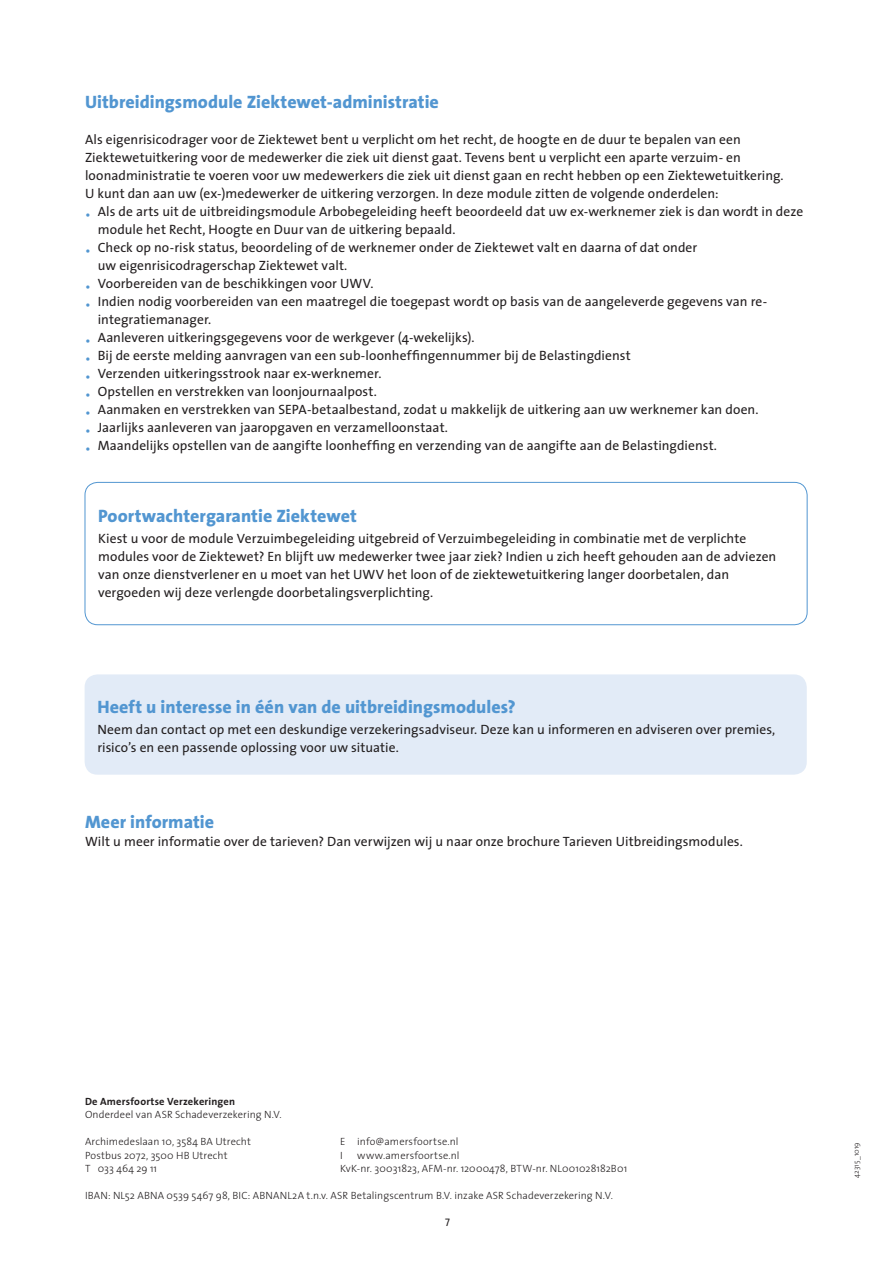
<style>
.page{position:relative;width:893px;height:1263px;background:#fff}
.page>*{position:absolute;margin:0;border:0;box-sizing:border-box;transform-origin:0 0}
._1-Subkop-blauw{font:800 18px "The Sans";color:#5296d1}
._0-Platte_tekst{font:13.5px/18px "The Sans";letter-spacing:.005em;color:#231f20}
._0-Platte_tekst_insp{font:13.5px/18px "The Sans";letter-spacing:.005em;color:#231f20}
.t1{font:300 10.5px "The Sans";letter-spacing:.01em;color:#231f20}
.t2{font:700 10.5px "The Sans";letter-spacing:.02em;color:#231f20}
.t3{font:10.5px "The Sans";color:#231f20}
.t4{font:300 7.5px "The Sans";letter-spacing:.005em;color:#231f20}
.s1{color:#5296d1}
</style>
<div class="page">
<div style="left:85px;top:482px;width:722px;height:143px;border:1px solid #5296d1;border-radius:13px"></div>
<div style="left:85px;top:674px;width:722px;height:101px;background:#e2ebf7;border-radius:13px"></div>
<p class="_1-Subkop-blauw" style="left:85px;top:87px;width:355px">Uitbreidingsmodule Ziektewet-administratie</p>
<p class="_0-Platte_tekst" style="left:85px;top:130px;width:700px">Als eigenrisicodrager voor de Ziektewet bent u verplicht om het recht, de hoogte en de duur te bepalen van een<br>Ziektewetuitkering voor de medewerker die ziek uit dienst gaat. Tevens bent u verplicht een aparte verzuim- en loonadministratie te voeren voor uw medewerkers die ziek uit dienst gaan en recht hebben op een Ziektewetuitkering.</p>
<p class="_0-Platte_tekst" style="left:85px;top:184px;width:635px">U kunt dan aan uw (ex-)medewerker de uitkering verzorgen. In deze module zitten de volgende onderdelen:</p>
<p class="_0-Platte_tekst_insp" style="left:98px;top:202px;width:707px;text-indent:-13px"><span class="s1">•</span> Als de arts uit de uitbreidingsmodule Arbobegeleiding heeft beoordeeld dat uw ex-werknemer ziek is dan wordt in deze module het Recht, Hoogte en Duur van de uitkering bepaald.</p>
<p class="_0-Platte_tekst_insp" style="left:98px;top:238px;width:601px;text-indent:-13px"><span class="s1">•</span> Check op no-risk status, beoordeling of de werknemer onder de Ziektewet valt en daarna of dat onder uw eigenrisicodragerschap Ziektewet valt.</p>
<p class="_0-Platte_tekst_insp" style="left:85px;top:274px;width:290px"><span class="s1">•</span> Voorbereiden van de beschikkingen voor UWV.</p>
<p class="_0-Platte_tekst_insp" style="left:98px;top:292px;width:671px;text-indent:-13px"><span class="s1">•</span> Indien nodig voorbereiden van een maatregel die toegepast wordt op basis van de aangeleverde gegevens van re&shy;integratiemanager.</p>
<p class="_0-Platte_tekst_insp" style="left:85px;top:328px;width:391px"><span class="s1">•</span> Aanleveren uitkeringsgegevens voor de werkgever (4-wekelijks).</p>
<p class="_0-Platte_tekst_insp" style="left:85px;top:346px;width:547px"><span class="s1">•</span> Bij de eerste melding aanvragen van een sub-loonheffingennummer bij de Belastingdienst</p>
<p class="_0-Platte_tekst_insp" style="left:85px;top:364px;width:298px"><span class="s1">•</span> Verzenden uitkeringsstrook naar ex-werknemer.</p>
<p class="_0-Platte_tekst_insp" style="left:85px;top:382px;width:293px"><span class="s1">•</span> Opstellen en verstrekken van loonjournaalpost.</p>
<p class="_0-Platte_tekst_insp" style="left:85px;top:400px;width:675px"><span class="s1">•</span> Aanmaken en verstrekken van SEPA-betaalbestand, zodat u makkelijk de uitkering aan uw werknemer kan doen.</p>
<p class="_0-Platte_tekst_insp" style="left:85px;top:418px;width:364px"><span class="s1">•</span> Jaarlijks aanleveren van jaaropgaven en verzamelloonstaat.</p>
<p class="_0-Platte_tekst_insp" style="left:85px;top:436px;width:633px"><span class="s1">•</span> Maandelijks opstellen van de aangifte loonheffing en verzending van de aangifte aan de Belastingdienst.</p>
<p class="_1-Subkop-blauw" style="left:98px;top:501px;width:260px">Poortwachtergarantie Ziektewet</p>
<p class="_0-Platte_tekst" style="left:98px;top:529px;width:680px">Kiest u voor de module Verzuimbegeleiding uitgebreid of Verzuimbegeleiding in combinatie met de verplichte modules voor de Ziektewet? En blijft uw medewerker twee jaar ziek? Indien u zich heeft gehouden aan de adviezen van onze dienstverlener en u moet van het UWV het loon of de ziektewetuitkering langer doorbetalen, dan vergoeden wij deze verlengde doorbetalingsverplichting.</p>
<p class="_1-Subkop-blauw" style="left:97px;top:692px;width:420px">Heeft u interesse in één van de uitbreidingsmodules?</p>
<p class="_0-Platte_tekst" style="left:97px;top:720px;width:679px">Neem dan contact op met een deskundige verzekeringsadviseur. Deze kan u informeren en adviseren over premies, risico’s en een passende oplossing voor uw situatie.</p>
<p class="_1-Subkop-blauw" style="left:85px;top:807px;width:131px">Meer informatie</p>
<p class="_0-Platte_tekst" style="left:85px;top:832px;width:659px">Wilt u meer informatie over de tarieven? Dan verwijzen wij u naar onze brochure Tarieven Uitbreidingsmodules.</p>
<p class="t2" style="left:85px;top:1092px;width:152px">De Amersfoortse Verzekeringen</p>
<p class="t1" style="left:85px;top:1106px;width:198px">Onderdeel van ASR Schadeverzekering N.V.</p>
<p class="t1" style="left:85px;top:1133px;width:168px">Archimedeslaan 10, 3584 BA Utrecht</p>
<p class="t1" style="left:340px;top:1133px;width:120px">E info@amersfoortse.nl</p>
<p class="t1" style="left:85px;top:1146px;width:144px">Postbus 2072, 3500 HB Utrecht</p>
<p class="t1" style="left:340px;top:1146px;width:4px">I</p>
<p class="t1" style="left:357px;top:1146px;width:104px">www.amersfoortse.nl</p>
<p class="t1" style="left:85px;top:1160px;width:74px">T 033 464 29 11</p>
<p class="t1" style="left:340px;top:1160px;width:288px">KvK-nr. 30031823, AFM-nr. 12000478, BTW-nr. NL001028182B01</p>
<p class="t1" style="left:85px;top:1187px;width:529px">IBAN: NL52 ABNA 0539 5467 98, BIC: ABNANL2A t.n.v. ASR Betalingscentrum B.V. inzake ASR Schadeverzekering N.V.</p>
<p class="t3" style="left:445px;top:1212px;width:6px">7</p>
<p class="t4" style="left:850px;top:1178px;width:37px;rotate:-90deg">42315_1019</p>
</div>
